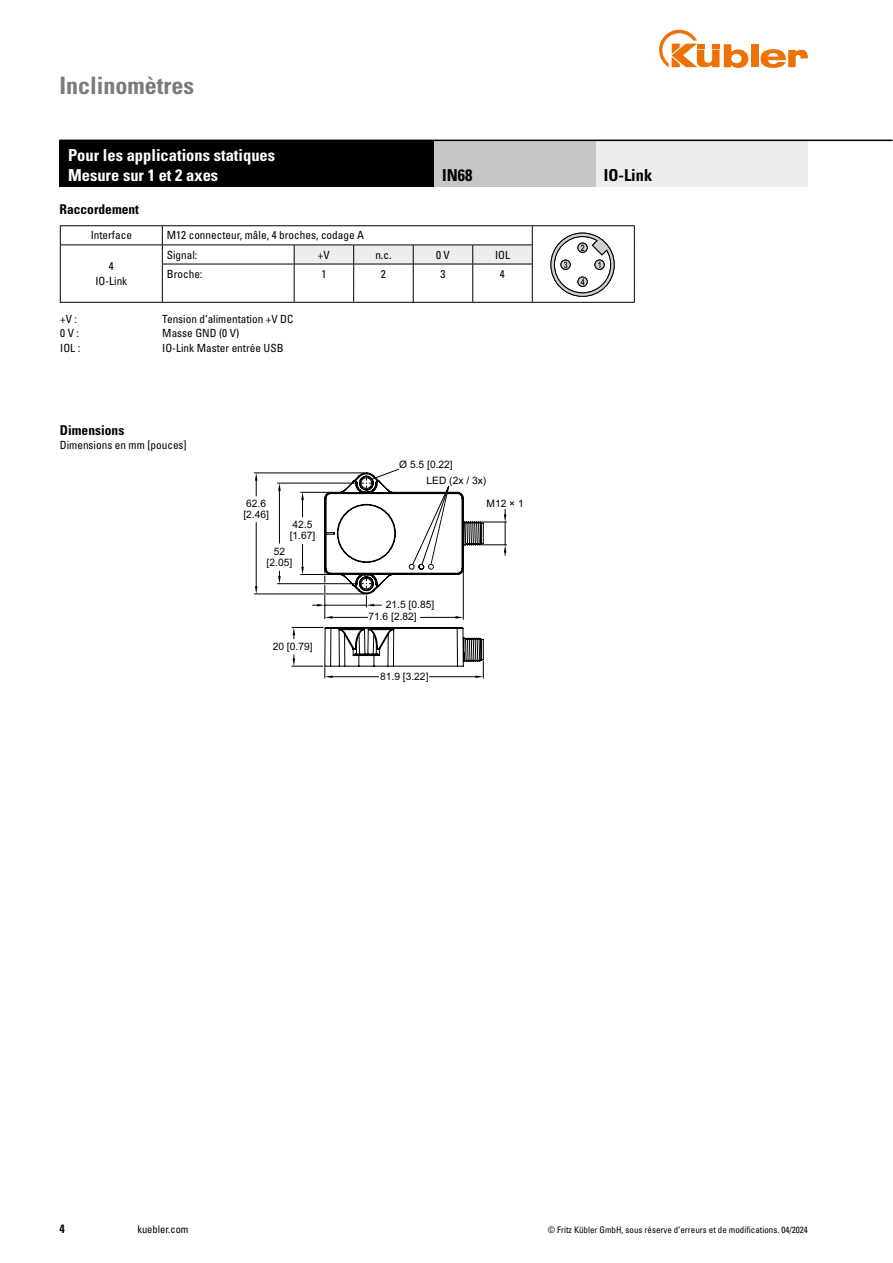
<style>
.page{position:relative;width:893px;height:1263px;background:#fff}
.page>*{position:absolute;margin:0;border:0;box-sizing:border-box;transform-origin:0 0}
.t1{font:700 condensed 24px "Univers LT Std";color:#7c7b7b}
.t2{font:700 condensed 16.5px/19.8px "Univers LT Std";color:#fff}
.t3{font:700 condensed 16.5px "Univers LT Std";color:#000}
.t4{font:700 condensed 13.5px "Univers LT Std";color:#000}
.t5{font:700 condensed 12px "Univers LT Std";color:#000}
.t6{font:condensed 11.25px/14.2px "Univers LT Std";color:#000}
.t7{font:condensed 10.5px "Univers LT Std";color:#000}
.t8{font:10.2px/10.9px "Arial";color:#000}
.t9{font:condensed 9px "Univers LT Std";color:#000}
</style>
<div class="page">
<div style="left:751px;top:44px;width:7px;height:23px;background:#ee7203"></div>
<svg style="left:760px;top:49px;width:48px;height:19px"></svg>
<svg style="left:659px;top:30px;width:89px;height:38px"></svg>
<hr style="left:292px;top:627px;width:31px;height:1px;background:#000">
<hr style="left:292px;top:666px;width:31px;height:1px;background:#000">
<svg style="left:293px;top:655px;width:2px;height:11px"></svg>
<svg style="left:293px;top:628px;width:2px;height:11px"></svg>
<hr style="left:254px;top:594px;width:110px;height:1px;background:#000">
<hr style="left:254px;top:473px;width:110px;height:1px;background:#000">
<svg style="left:255px;top:473px;width:2px;height:23px"></svg>
<hr style="left:256px;top:523px;width:1px;height:64px;background:#000">
<svg style="left:255px;top:586px;width:2px;height:8px"></svg>
<hr style="left:277px;top:583px;width:77px;height:1px;background:#000">
<hr style="left:277px;top:483px;width:77px;height:1px;background:#000">
<hr style="left:279px;top:490px;width:1px;height:53px;background:#000">
<svg style="left:278px;top:483px;width:3px;height:8px"></svg>
<svg style="left:278px;top:571px;width:3px;height:13px"></svg>
<svg style="left:301px;top:469px;width:205px;height:209px"></svg>
<svg style="left:551px;top:233px;width:63px;height:64px"></svg>
<hr style="left:61px;top:245px;width:101px;height:1px;background:#000">
<hr style="left:162px;top:245px;width:132px;height:1px;background:#000">
<hr style="left:162px;top:264px;width:132px;height:1px;background:#000">
<svg style="left:162px;top:226px;width:1px;height:76px"></svg>
<hr style="left:60px;top:225px;width:102px;height:1px;background:#000">
<hr style="left:162px;top:225px;width:132px;height:1px;background:#000">
<hr style="left:294px;top:225px;width:60px;height:1px;background:#000">
<hr style="left:354px;top:225px;width:59px;height:1px;background:#000">
<hr style="left:413px;top:225px;width:60px;height:1px;background:#000">
<hr style="left:473px;top:225px;width:59px;height:1px;background:#000">
<hr style="left:532px;top:225px;width:103px;height:1px;background:#000">
<svg style="left:634px;top:226px;width:1px;height:76px"></svg>
<svg style="left:60px;top:226px;width:1px;height:76px"></svg>
<hr style="left:60px;top:302px;width:102px;height:1px;background:#000">
<svg style="left:294px;top:226px;width:239px;height:76px"></svg>
<hr style="left:162px;top:302px;width:132px;height:1px;background:#000">
<hr style="left:294px;top:302px;width:60px;height:1px;background:#000">
<hr style="left:354px;top:302px;width:59px;height:1px;background:#000">
<hr style="left:413px;top:302px;width:60px;height:1px;background:#000">
<hr style="left:473px;top:302px;width:59px;height:1px;background:#000">
<hr style="left:532px;top:302px;width:103px;height:1px;background:#000">
<div style="left:595px;top:140px;width:213px;height:47px;background:#ededed"></div>
<div style="left:434px;top:140px;width:161px;height:47px;background:#c6c6c6"></div>
<div style="left:60px;top:140px;width:374px;height:47px;background:#000"></div>
<hr style="left:60px;top:140px;width:832px;height:1px;background:#000">
<h1 class="t1" style="left:60px;top:71px;width:136px">Inclinomètres</h1>
<h2 class="t2" style="left:68px;top:145px;width:209px">Pour les applications statiques<br>Mesure sur 1 et 2 axes</h2>
<h2 class="t3" style="left:442px;top:165px;width:32px">IN68</h2>
<h2 class="t3" style="left:604px;top:165px;width:50px">IO-Link</h2>
<p class="t4" style="left:60px;top:201px;width:81px">Raccordement</p>
<p class="t6" style="left:91px;top:228px;width:43px">Interface</p>
<p class="t6" style="left:167px;top:228px;width:199px">M12 connecteur, mâle, 4 broches, codage A</p>
<p class="t6" style="left:95px;top:259px;width:33px;text-align:center">4<br>IO-Link</p>
<p class="t6" style="left:167px;top:247px;width:32px">Signal:</p>
<p class="t6" style="left:318px;top:247px;width:13px">+V</p>
<p class="t6" style="left:375px;top:247px;width:18px">n.c.</p>
<p class="t6" style="left:436px;top:247px;width:15px">0 V</p>
<p class="t6" style="left:495px;top:247px;width:16px">IOL</p>
<p class="t6" style="left:167px;top:266px;width:37px">Broche:</p>
<p class="t6" style="left:321px;top:266px;width:6px">1</p>
<p class="t6" style="left:381px;top:266px;width:6px">2</p>
<p class="t6" style="left:440px;top:266px;width:6px">3</p>
<p class="t6" style="left:500px;top:266px;width:6px">4</p>
<p class="t6" style="left:60px;top:312px;width:21px">+V :<br>0 V :<br>IOL :</p>
<p class="t6" style="left:162px;top:312px;width:132px">Tension d‘alimentation +V DC<br>Masse GND (0 V)<br>IO-Link Master entrée USB</p>
<p class="t4" style="left:60px;top:422px;width:66px">Dimensions</p>
<p class="t6" style="left:60px;top:438px;width:128px">Dimensions en mm [pouces]</p>
<p class="t8" style="left:243px;top:498px;width:27px">62.6 [2.46]</p>
<p class="t8" style="left:290px;top:519px;width:27px">42.5 [1.67]</p>
<p class="t8" style="left:267px;top:546px;width:27px;text-align:center">52 [2.05]</p>
<p class="t8" style="left:273px;top:641px;width:41px">20 [0.79]</p>
<p class="t8" style="left:399px;top:459px;width:55px">Ø 5.5 [0.22]</p>
<p class="t8" style="left:427px;top:475px;width:61px">LED (2x / 3x)</p>
<p class="t8" style="left:368px;top:598px;width:67px;line-height:12.1px;text-indent:17px">21.5 [0.85]<br>71.6 [2.82]</p>
<p class="t8" style="left:380px;top:671px;width:50px">81.9 [3.22]</p>
<p class="t8" style="left:486px;top:498px;width:39px">M12 × 1</p>
<p class="t5" style="left:60px;top:1221px;width:7px">4</p>
<p class="t7" style="left:137px;top:1223px;width:53px">kuebler.com</p>
<p class="t9" style="left:548px;top:1224px;width:262px">© Fritz Kübler GmbH, sous réserve d’erreurs et de modifications. 04/2024</p>
</div>
